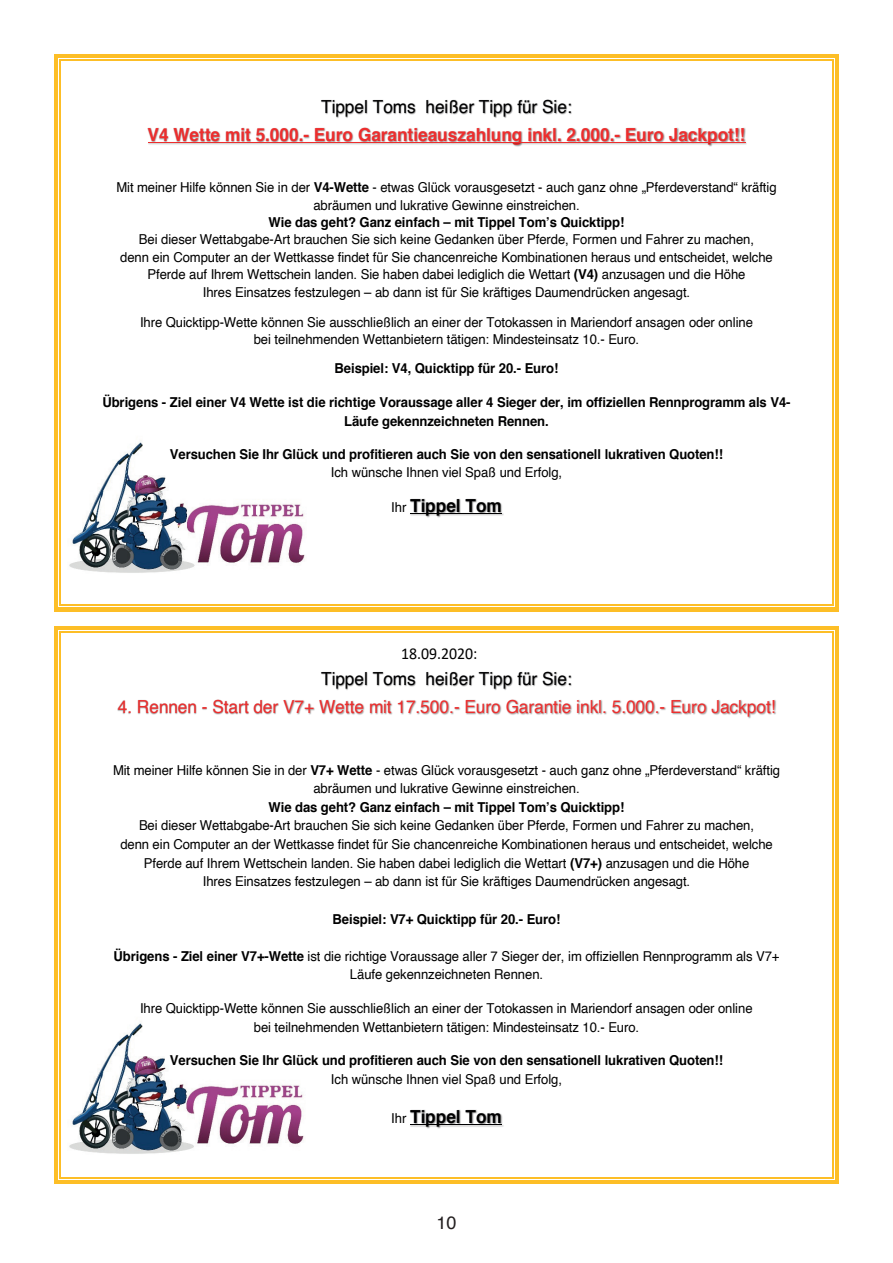
<style>
.page{position:relative;width:893px;height:1263px;background:#fff}
.page>*{position:absolute;margin:0;border:0;box-sizing:border-box;transform-origin:0 0}
.t1{font:18px "Helvetica";color:#ee2d2d;scale:.96 1}
.t2{font:700 18px "Helvetica";letter-spacing:.005em;color:#ee2d2d;scale:.96 1}
.t3{font:18px "Helvetica";letter-spacing:.005em;color:#000001;scale:.96 1}
.t4{font:700 18px "Helvetica";letter-spacing:.01em;color:#000001;scale:.96 1}
.t5{font:18px "Helvetica";color:#231f20}
.t6{font:16.5px "Calibri";color:#000001;scale:.96 1}
.t7{font:13.65px/17.5px "Helvetica";letter-spacing:-.005em;color:#000001;text-align:center;scale:.96 1}
.t8{font:700 13.65px/18.3px "Helvetica";letter-spacing:-.005em;color:#000001;text-align:center;scale:.96 1}
.s1{font-weight:700}
.s2{font-weight:400;font-size:13.65px}
</style>
<div class="page">
<img style="left:69px;top:440px;width:236px;height:133px">
<img style="left:321px;top:99px;width:251px;height:19px">
<img style="left:147px;top:127px;width:599px;height:14px">
<img style="left:148px;top:141px;width:599px;height:6px">
<hr style="left:148px;top:142px;width:597px;height:1px;background:#ee2d2d">
<img style="left:410px;top:498px;width:92px;height:20px">
<img style="left:410px;top:512px;width:94px;height:5px">
<hr style="left:410px;top:513px;width:92px;height:1px;background:#000001">
<svg style="left:54px;top:54px;width:6px;height:6px"></svg>
<hr style="left:60px;top:54px;width:773px;height:4px;background:#fdbe26">
<hr style="left:60px;top:59px;width:773px;height:1px;background:#fdbe26">
<svg style="left:833px;top:54px;width:6px;height:6px"></svg>
<hr style="left:54px;top:60px;width:4px;height:545px;background:#fdbe26">
<hr style="left:59px;top:60px;width:1px;height:545px;background:#fdbe26">
<hr style="left:835px;top:60px;width:4px;height:545px;background:#fdbe26">
<hr style="left:833px;top:60px;width:1px;height:545px;background:#fdbe26">
<svg style="left:54px;top:605px;width:6px;height:6px"></svg>
<hr style="left:60px;top:607px;width:773px;height:4px;background:#fdbe26">
<hr style="left:60px;top:605px;width:773px;height:1px;background:#fdbe26">
<svg style="left:833px;top:605px;width:6px;height:6px"></svg>
<img style="left:69px;top:1021px;width:235px;height:133px">
<img style="left:321px;top:671px;width:251px;height:19px">
<img style="left:117px;top:699px;width:156px;height:16px">
<img style="left:273px;top:699px;width:492px;height:20px">
<img style="left:765px;top:700px;width:11px;height:15px">
<img style="left:410px;top:1109px;width:93px;height:14px">
<img style="left:410px;top:1123px;width:94px;height:6px">
<hr style="left:410px;top:1124px;width:92px;height:1px;background:#000001">
<svg style="left:54px;top:626px;width:6px;height:7px"></svg>
<hr style="left:60px;top:626px;width:773px;height:4px;background:#fdbe26">
<hr style="left:60px;top:632px;width:773px;height:1px;background:#fdbe26">
<svg style="left:833px;top:626px;width:6px;height:7px"></svg>
<hr style="left:54px;top:633px;width:4px;height:544px;background:#fdbe26">
<hr style="left:59px;top:633px;width:1px;height:544px;background:#fdbe26">
<hr style="left:835px;top:633px;width:4px;height:544px;background:#fdbe26">
<hr style="left:833px;top:633px;width:1px;height:544px;background:#fdbe26">
<svg style="left:54px;top:1177px;width:6px;height:6px"></svg>
<hr style="left:60px;top:1180px;width:773px;height:3px;background:#fdbe26">
<hr style="left:60px;top:1177px;width:773px;height:1px;background:#fdbe26">
<svg style="left:833px;top:1177px;width:6px;height:6px"></svg>
<h1 class="t3" style="left:321px;top:93px;width:263px">Tippel Toms heißer Tipp für Sie:</h1>
<h1 class="t2" style="left:148px;top:120px;width:624px">V4 Wette mit 5.000.- Euro Garantieauszahlung inkl. 2.000.- Euro Jackpot!!</h1>
<p class="t7" style="left:116px;top:179px;width:689px">Mit meiner Hilfe können Sie in der <span class="s1">V4-Wette</span> - etwas Glück vorausgesetzt - auch ganz ohne „Pferdeverstand“ kräftig abräumen und lukrative Gewinne einstreichen.</p>
<p class="t8" style="left:269px;top:213px;width:372px">Wie das geht? Ganz einfach – mit Tippel Tom’s Quicktipp!</p>
<p class="t7" style="left:120px;top:231px;width:681px">Bei dieser Wettabgabe-Art brauchen Sie sich keine Gedanken über Pferde, Formen und Fahrer zu machen,<br>denn ein Computer an der Wettkasse findet für Sie chancenreiche Kombinationen heraus und entscheidet, welche Pferde auf Ihrem Wettschein landen. Sie haben dabei lediglich die Wettart <span class="s1">(V4)</span> anzusagen und die Höhe<br>Ihres Einsatzes festzulegen – ab dann ist für Sie kräftiges Daumendrücken angesagt.</p>
<p class="t7" style="left:140px;top:314px;width:640px">Ihre Quicktipp-Wette können Sie ausschließlich an einer der Totokassen in Mariendorf ansagen oder online bei teilnehmenden Wettanbietern tätigen: Mindesteinsatz 10.- Euro.</p>
<p class="t8" style="left:335px;top:360px;width:235px">Beispiel: V4, Quicktipp für 20.- Euro!</p>
<p class="t8" style="left:102px;top:393px;width:718px">Übrigens - Ziel einer V4 Wette ist die richtige Voraussage aller 4 Sieger der, im offiziellen Rennprogramm als V4-<br>Läufe gekennzeichneten Rennen.</p>
<p class="t8" style="left:170px;top:446px;width:578px">Versuchen Sie Ihr Glück und profitieren auch Sie von den sensationell lukrativen Quoten!!</p>
<p class="t7" style="left:331px;top:463px;width:242px">Ich wünsche Ihnen viel Spaß und Erfolg,</p>
<h1 class="t4" style="left:391px;top:491px;width:117px"><span class="s2">Ihr</span> Tippel Tom</h1>
<p class="t6" style="left:401px;top:642px;width:81px">18.09.2020:</p>
<h1 class="t3" style="left:321px;top:665px;width:263px">Tippel Toms heißer Tipp für Sie:</h1>
<h1 class="t1" style="left:118px;top:693px;width:687px">4. Rennen - Start der V7+ Wette mit 17.500.- Euro Garantie inkl. 5.000.- Euro Jackpot!</h1>
<p class="t7" style="left:113px;top:761px;width:696px;line-height:18.3px">Mit meiner Hilfe können Sie in der <span class="s1">V7+ Wette</span> - etwas Glück vorausgesetzt - auch ganz ohne „Pferdeverstand“ kräftig abräumen und lukrative Gewinne einstreichen.</p>
<p class="t8" style="left:269px;top:798px;width:372px">Wie das geht? Ganz einfach – mit Tippel Tom’s Quicktipp!</p>
<p class="t7" style="left:120px;top:817px;width:681px;line-height:18.6px">Bei dieser Wettabgabe-Art brauchen Sie sich keine Gedanken über Pferde, Formen und Fahrer zu machen,<br>denn ein Computer an der Wettkasse findet für Sie chancenreiche Kombinationen heraus und entscheidet, welche Pferde auf Ihrem Wettschein landen. Sie haben dabei lediglich die Wettart <span class="s1">(V7+)</span> anzusagen und die Höhe<br>Ihres Einsatzes festzulegen – ab dann ist für Sie kräftiges Daumendrücken angesagt.</p>
<p class="t8" style="left:333px;top:910px;width:239px">Beispiel: V7+ Quicktipp für 20.- Euro!</p>
<p class="t7" style="left:114px;top:947px;width:695px;line-height:18.8px"><span class="s1">Übrigens - Ziel einer V7+-Wette</span> ist die richtige Voraussage aller 7 Sieger der, im offiziellen Rennprogramm als V7+<br>Läufe gekennzeichneten Rennen.</p>
<p class="t7" style="left:140px;top:1000px;width:640px;line-height:18.3px">Ihre Quicktipp-Wette können Sie ausschließlich an einer der Totokassen in Mariendorf ansagen oder online bei teilnehmenden Wettanbietern tätigen: Mindesteinsatz 10.- Euro.</p>
<p class="t8" style="left:170px;top:1052px;width:578px">Versuchen Sie Ihr Glück und profitieren auch Sie von den sensationell lukrativen Quoten!!</p>
<p class="t7" style="left:331px;top:1071px;width:242px">Ich wünsche Ihnen viel Spaß und Erfolg,</p>
<h1 class="t4" style="left:391px;top:1102px;width:117px"><span class="s2">Ihr</span> Tippel Tom</h1>
<h1 class="t5" style="left:436px;top:1209px;width:22px">10</h1>
</div>
